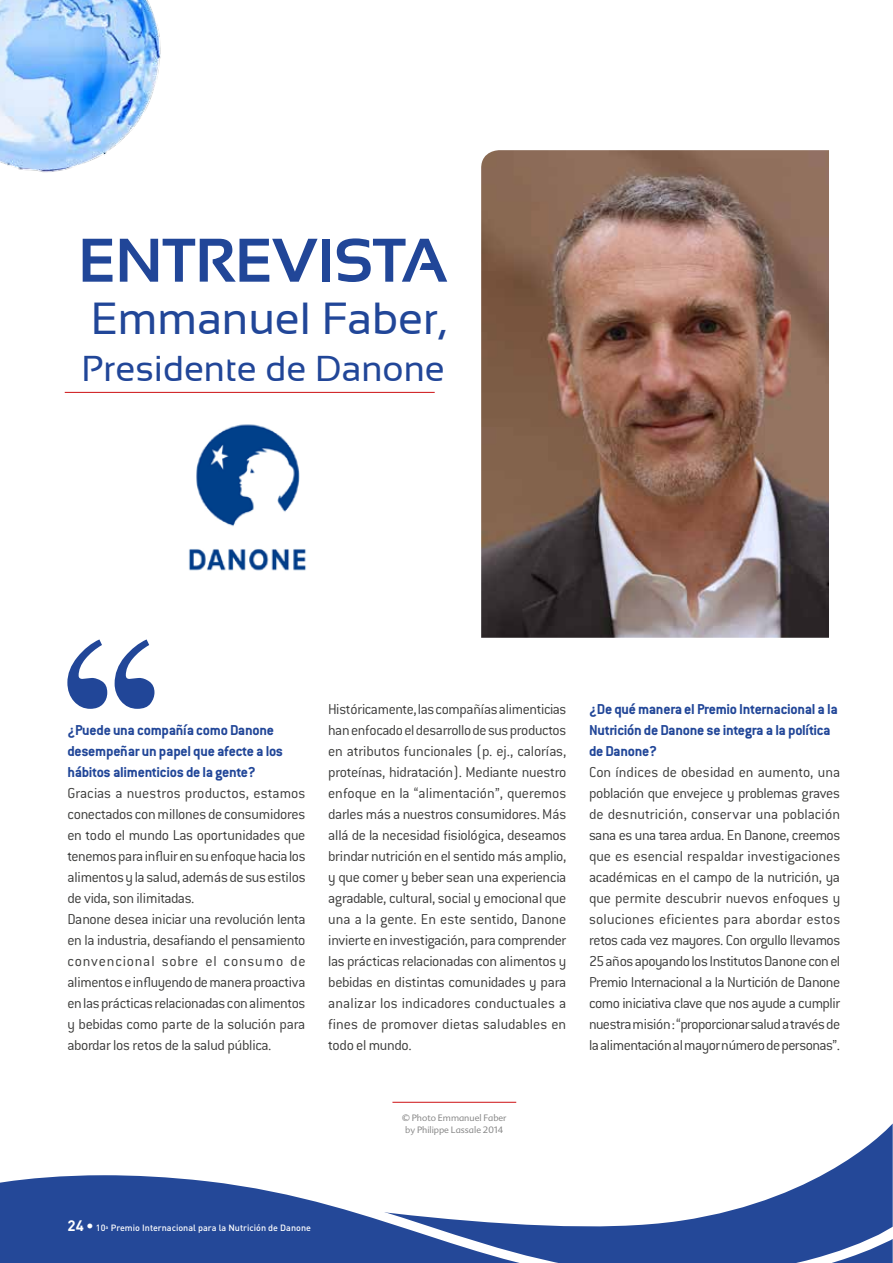
<style>
.page{position:relative;width:893px;height:1263px;background:#fff}
.page>*{position:absolute;margin:0;border:0;box-sizing:border-box;transform-origin:0 0}
.t1{font:700 61.5px "Sansation";color:#214698}
.t2{font:45px "Sansation";color:#214698}
.t3{font:36px "Sansation";color:#214698}
.t4{font:300 15.75px/21px "Conduit ITC";letter-spacing:-.02em;color:#3a3a39;text-align:justify}
.t5{font:700 15.75px/21px "Conduit ITC";letter-spacing:-.015em;color:#214698}
.t6{font:500 9px "DIN";color:#fff}
.t7{font:300 9px/12px "Advert";color:#7f7f7f;text-align:center}
.s1{font-weight:700;font-size:15px}
.s2{font-size:15px}
</style>
<div class="page">
<img style="left:0;top:0;width:161px;height:173px">
<svg style="left:836px;top:1123px;width:57px;height:44px"></svg>
<svg style="left:0;top:1167px;width:893px;height:96px;fill:#244898"></svg>
<hr style="left:65px;top:392px;width:370px;height:1px;background:#cd1013">
<img style="left:481px;top:150px;width:348px;height:488px">
<hr style="left:392px;top:1102px;width:124px;height:1px;background:#cd1013">
<img style="left:189px;top:424px;width:117px;height:147px">
<svg style="left:67px;top:639px;width:87px;height:70px"></svg>
<h1 class="t1" style="left:78px;top:226px;width:371px">ENTREVISTA</h1>
<h2 class="t2" style="left:91px;top:293px;width:357px">Emmanuel Faber,</h2>
<h3 class="t3" style="left:81px;top:348px;width:365px">Presidente de Danone</h3>
<p class="t5" style="left:67px;top:719px;width:217px">¿Puede una compañía como Danone desempeñar un papel que afecte a los hábitos alimenticios de la gente?</p>
<p class="t4" style="left:67px;top:783px;width:240px;text-align:left">Gracias a nuestros productos, estamos conectados con millones de consumidores en todo el mundo Las oportunidades que tenemos para influir en su enfoque hacia los alimentos y la salud, además de sus estilos de vida, son ilimitadas.<br>Danone desea iniciar una revolución lenta en la industria, desafiando el pensamiento convencional sobre el consumo de alimentos e influyendo de manera proactiva en las prácticas relacionadas con alimentos y bebidas como parte de la solución para abordar los retos de la salud pública.</p>
<p class="t4" style="left:328px;top:699px;width:240px">Históricamente, las compañías alimenticias han enfocado el desarrollo de sus productos en atributos funcionales (p. ej., calorías, proteínas, hidratación). Mediante nuestro enfoque en la “alimentación”, queremos darles más a nuestros consumidores. Más allá de la necesidad fisiológica, deseamos brindar nutrición en el sentido más amplio, y que comer y beber sean una experiencia agradable, cultural, social y emocional que una a la gente. En este sentido, Danone invierte en investigación, para comprender las prácticas relacionadas con alimentos y bebidas en distintas comunidades y para analizar los indicadores conductuales a fines de promover dietas saludables en todo el mundo.</p>
<p class="t5" style="left:589px;top:698px;width:250px">¿De qué manera el Premio Internacional a la<br>Nutrición de Danone se integra a la política de Danone?</p>
<p class="t4" style="left:589px;top:762px;width:253px">Con índices de obesidad en aumento, una población que envejece y problemas graves de desnutrición, conservar una población sana es una tarea ardua. En Danone, creemos que es esencial respaldar investigaciones académicas en el campo de la nutrición, ya que permite descubrir nuevos enfoques y soluciones eficientes para abordar estos retos cada vez mayores. Con orgullo llevamos 25años apoyando los Institutos Danone con el Premio Internacional a la Nurtición de Danone como iniciativa clave que nos ayude a cumplir nuestra misión : “proporcionar salud a través de la alimentación al mayor número de personas”.</p>
<p class="t7" style="left:402px;top:1112px;width:106px">© Photo Emmanuel Faber by Philippe Lassale 2014</p>
<p class="t6" style="left:68px;top:1222px;width:245px"><span class="s1">24</span> <span class="s2">•</span> 10<sup>a</sup> Premio Internacional para la Nutrición de Danone</p>
</div>
